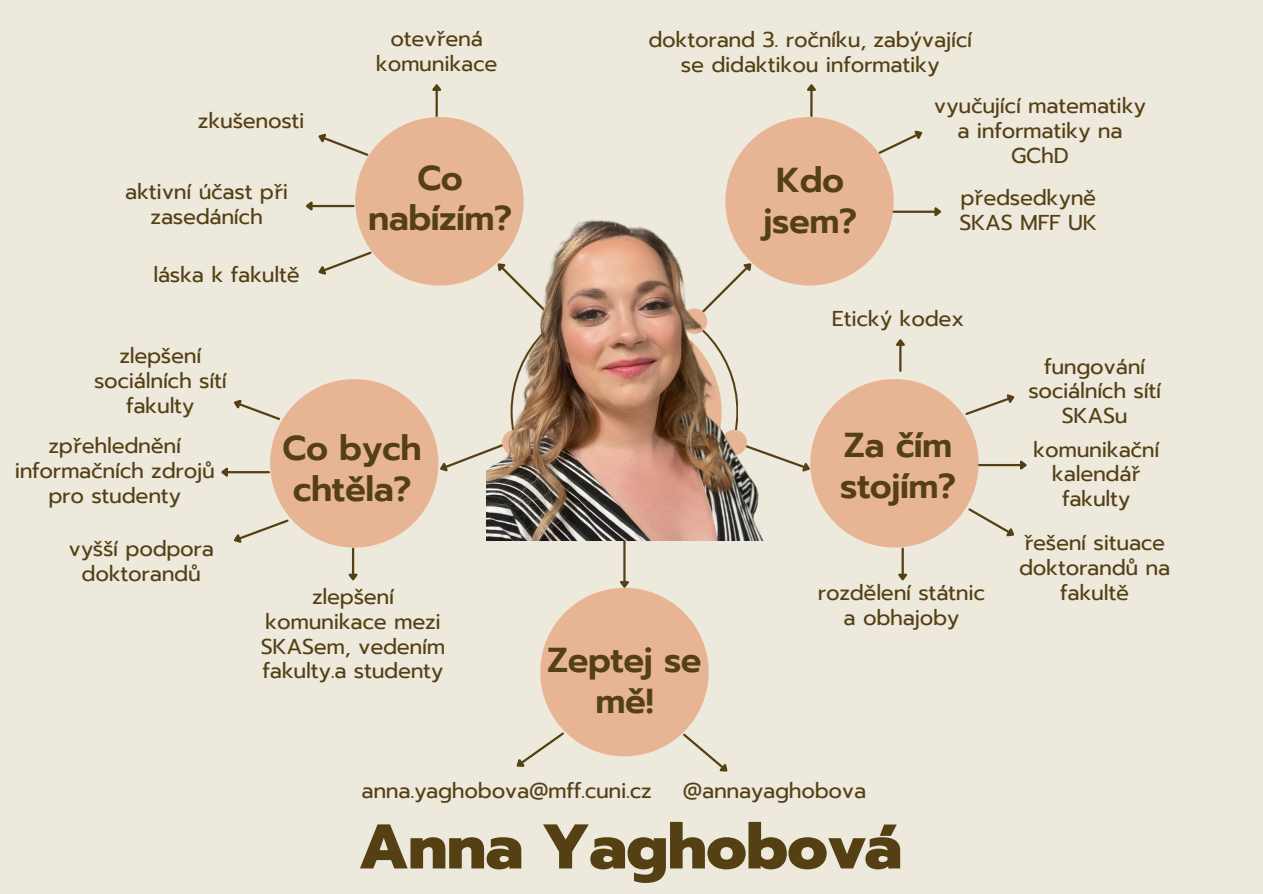
<style>
.page{position:relative;width:1263px;height:894px;background:#fff}
.page>*{position:absolute;margin:0;border:0;box-sizing:border-box;transform-origin:0 0}
.t1{font:800 63px "Prompt";letter-spacing:-.015em;color:#544013}
.t2{font:600 34.5px/40.5px "Prompt";letter-spacing:-.015em;color:#544013;text-align:center}
.t3{font:21.45px/24.8px "Prompt";letter-spacing:-.015em;color:#544013;text-align:center}
</style>
<div class="page">
<div style="left:0;top:0;width:1263px;height:893px;background:#ede9dd"></div>
<svg style="left:878px;top:130px;width:45px;height:24px"></svg>
<div style="left:355px;top:117px;width:169px;height:168px;background:#e8b594;border-radius:50%"></div>
<div style="left:725px;top:117px;width:169px;height:168px;background:#e8b594;border-radius:50%"></div>
<svg style="left:234px;top:400px;width:48px;height:21px"></svg>
<svg style="left:234px;top:517px;width:56px;height:26px"></svg>
<div style="left:270px;top:379px;width:168px;height:168px;background:#e8b594;border-radius:50%"></div>
<div style="left:810px;top:379px;width:169px;height:168px;background:#e8b594;border-radius:50%"></div>
<div style="left:540px;top:587px;width:169px;height:169px;background:#e8b594;border-radius:50%"></div>
<hr style="left:623px;top:525px;width:3px;height:56px;background:#544013">
<svg style="left:618px;top:579px;width:14px;height:10px"></svg>
<svg style="left:435px;top:440px;width:51px;height:37px"></svg>
<svg style="left:777px;top:439px;width:37px;height:34px"></svg>
<hr style="left:436px;top:91px;width:2px;height:25px;background:#544013">
<svg style="left:432px;top:84px;width:10px;height:9px"></svg>
<svg style="left:318px;top:133px;width:52px;height:25px"></svg>
<hr style="left:313px;top:205px;width:40px;height:2px;background:#544013">
<svg style="left:306px;top:201px;width:9px;height:10px"></svg>
<svg style="left:318px;top:250px;width:55px;height:25px"></svg>
<hr style="left:810px;top:91px;width:3px;height:25px;background:#544013">
<svg style="left:807px;top:84px;width:9px;height:9px"></svg>
<hr style="left:894px;top:210px;width:40px;height:3px;background:#544013">
<svg style="left:932px;top:207px;width:10px;height:10px"></svg>
<hr style="left:352px;top:548px;width:2px;height:25px;background:#544013">
<svg style="left:348px;top:571px;width:10px;height:10px"></svg>
<hr style="left:902px;top:548px;width:2px;height:25px;background:#544013">
<svg style="left:898px;top:571px;width:10px;height:10px"></svg>
<hr style="left:228px;top:471px;width:41px;height:2px;background:#544013">
<svg style="left:221px;top:467px;width:9px;height:10px"></svg>
<svg style="left:966px;top:506px;width:49px;height:31px"></svg>
<hr style="left:979px;top:464px;width:41px;height:2px;background:#544013">
<svg style="left:1018px;top:460px;width:9px;height:10px"></svg>
<svg style="left:965px;top:394px;width:50px;height:21px"></svg>
<svg style="left:516px;top:730px;width:50px;height:37px"></svg>
<svg style="left:681px;top:731px;width:47px;height:41px"></svg>
<hr style="left:899px;top:346px;width:2px;height:25px;background:#544013">
<svg style="left:896px;top:339px;width:9px;height:9px"></svg>
<img style="left:486px;top:207px;width:291px;height:333px">
<p class="t3" style="left:198px;top:109px;width:108px">zkušenosti</p>
<p class="t3" style="left:125px;top:180px;width:165px">aktivní účast při zasedáních</p>
<p class="t3" style="left:153px;top:262px;width:148px">láska k fakultě</p>
<p class="t3" style="left:376px;top:26px;width:123px">otevřená komunikace</p>
<h2 class="t3" style="left:648px;top:27px;width:325px">doktorand 3. ročníku, zabývající se didaktikou informatiky</h2>
<h2 class="t3" style="left:934px;top:94px;width:214px">vyučující matematiky a informatiky na<br>GChD</h2>
<p class="t2" style="left:368px;top:158px;width:146px">Co nabízím?</p>
<p class="t2" style="left:763px;top:160px;width:95px">Kdo jsem?</p>
<p class="t3" style="left:959px;top:185px;width:139px;text-align:left">předsedkyně<br>SKAS MFF UK</p>
<p class="t3" style="left:832px;top:306px;width:134px">Etický kodex</p>
<p class="t3" style="left:94px;top:343px;width:134px">zlepšení sociálních sítí fakulty</p>
<p class="t3" style="left:15px;top:433px;width:202px">zpřehlednění informačních zdrojů pro studenty</p>
<p class="t3" style="left:68px;top:536px;width:147px">vyšší podpora doktorandů</p>
<p class="t2" style="left:283px;top:428px;width:140px;text-align:left">Co bych chtěla?</p>
<p class="t2" style="left:840px;top:425px;width:117px;text-align:left">Za čím stojím?</p>
<p class="t3" style="left:261px;top:584px;width:186px">zlepšení komunikace mezi<br>SKASem, vedením fakulty.a studenty</p>
<p class="t3" style="left:818px;top:580px;width:169px">rozdělení státnic a obhajoby</p>
<p class="t2" style="left:547px;top:640px;width:156px">Zeptej se mě!</p>
<p class="t3" style="left:362px;top:777px;width:292px">anna.yaghobova@mff.cuni.cz</p>
<p class="t3" style="left:683px;top:777px;width:185px">@annayaghobova</p>
<p class="t1" style="left:359px;top:799px;width:547px">Anna Yaghobová</p>
<h2 class="t3" style="left:1028px;top:354px;width:134px">fungování sociálních sítí<br>SKASu</h2>
<h2 class="t3" style="left:1033px;top:437px;width:128px">komunikační kalendář fakulty</h2>
<h2 class="t3" style="left:1019px;top:530px;width:153px">řešení situace doktorandů na fakultě</h2>
</div>
